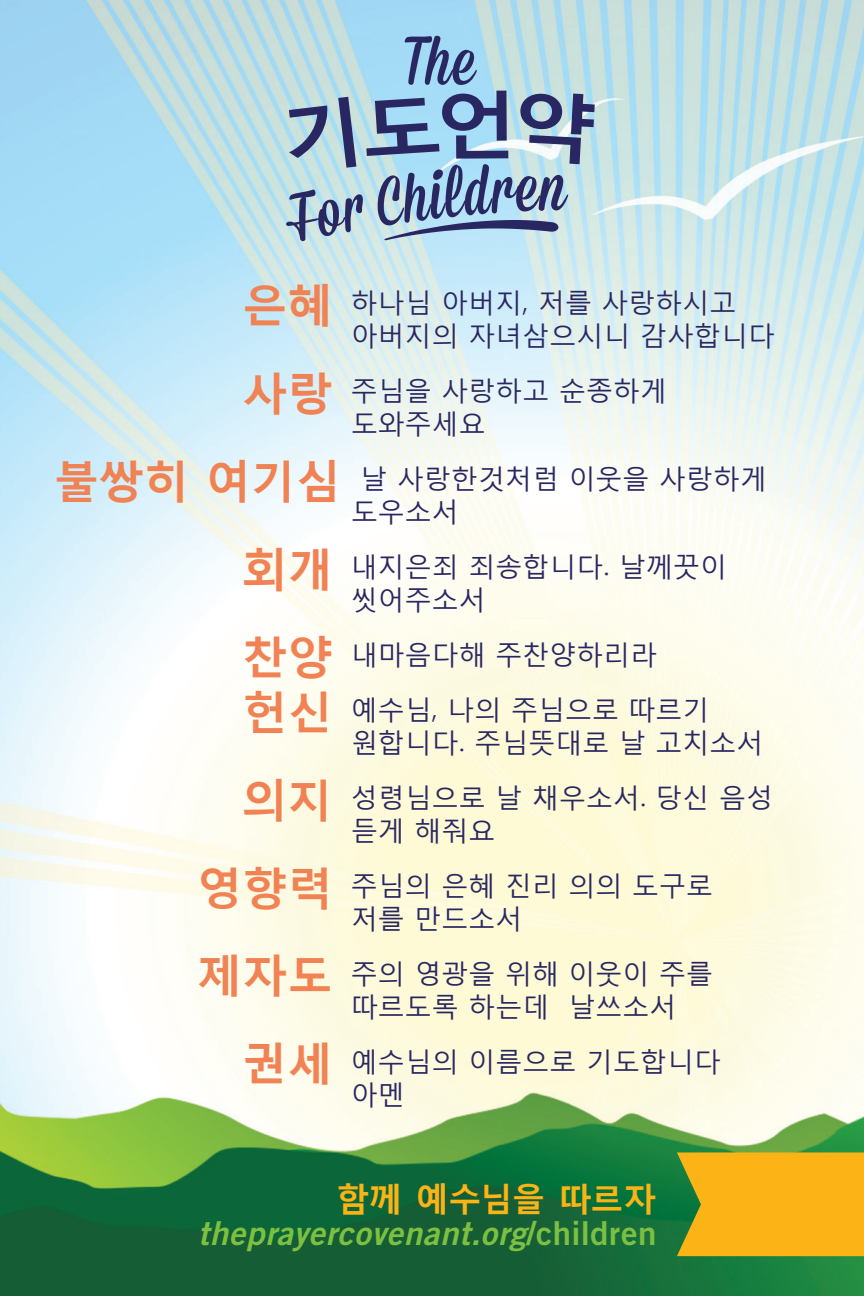
<style>
.page{position:relative;width:864px;height:1296px;background:#fff}
.page>*{position:absolute;margin:0;border:0;box-sizing:border-box;transform-origin:0 0}
.t1{font:700 74.4px "Malgun Gothic";color:#292761;scale:1.12 1}
.t2{font:68.4px "Mission Script";color:#292761}
.Intro_Text{font:33px "Trade Gothic LT Std Bd 2 Obl";letter-spacing:.02em;color:#7dc041}
.Intro_Text-2{font:700 33px "Malgun Gothic";letter-spacing:-.025em;color:#fbb316}
.Illustration_text{font:27px/33px "Malgun Gothic";letter-spacing:.005em;color:#292761}
.s1{font-weight:700;font-size:45px;color:#f08254}
.s2{font-family:"Trade Gothic LT Std Bd 2"}
</style>
<div class="page">
<img style="left:0;top:0;width:864px;height:1296px">
<svg style="left:677px;top:1152px;width:187px;height:104px;background:#eaaf18"></svg>
<svg style="left:280px;top:36px;width:315px;height:208px;background:#b8dde9"></svg>
<h2 class="t2" style="left:427px;top:20px;width:27px">h</h2>
<h1 class="t1" style="left:434px;top:78px;width:76px">언</h1>
<p class="Illustration_text" style="left:351px;top:286px;width:425px;text-indent:-108px"><span class="s1">은혜</span> 하나님 아버지, 저를 사랑하시고 아버지의 자녀삼으시니 감사합니다</p>
<p class="Illustration_text" style="left:351px;top:374px;width:317px;text-indent:-108px"><span class="s1">사랑</span> 주님을 사랑하고 순종하게 도와주세요</p>
<p class="Illustration_text" style="left:54px;top:462px;width:715px;text-align:center"><span class="s1">불쌍히 여기심</span> 날 사랑한것처럼 이웃을 사랑하게 도우소서</p>
<p class="Illustration_text" style="left:351px;top:550px;width:377px;text-indent:-108px"><span class="s1">회개</span> 내지은죄 죄송합니다. 날께끗이 씻어주소서</p>
<p class="Illustration_text" style="left:243px;top:638px;width:416px"><span class="s1">찬양</span> 내마음다해 주찬양하리라</p>
<p class="Illustration_text" style="left:351px;top:693px;width:414px;text-indent:-108px"><span class="s1">헌신</span> 예수님, 나의 주님으로 따르기 원합니다. 주님뜻대로 날 고치소서</p>
<p class="Illustration_text" style="left:351px;top:781px;width:424px;text-indent:-108px"><span class="s1">의지</span> 성령님으로 날 채우소서. 당신 음성 듣게 해줘요</p>
<p class="Illustration_text" style="left:351px;top:868px;width:364px;text-indent:-154px"><span class="s1">영향력</span> 주님의 은혜 진리 의의 도구로 저를 만드소서</p>
<p class="Illustration_text" style="left:351px;top:956px;width:364px;text-indent:-154px"><span class="s1">제자도</span> 주의 영광을 위해 이웃이 주를 따르도록 하는데 날쓰소서</p>
<p class="Illustration_text" style="left:351px;top:1044px;width:371px;text-indent:-108px"><span class="s1">권세</span> 예수님의 이름으로 기도합니다 아멘</p>
<p class="Intro_Text-2" style="left:336px;top:1177px;width:322px">함께 예수님을 따르자</p>
<p class="Intro_Text" style="left:198px;top:1213px;width:460px">theprayercovenant.org<span class="s2">/children</span></p>
</div>
